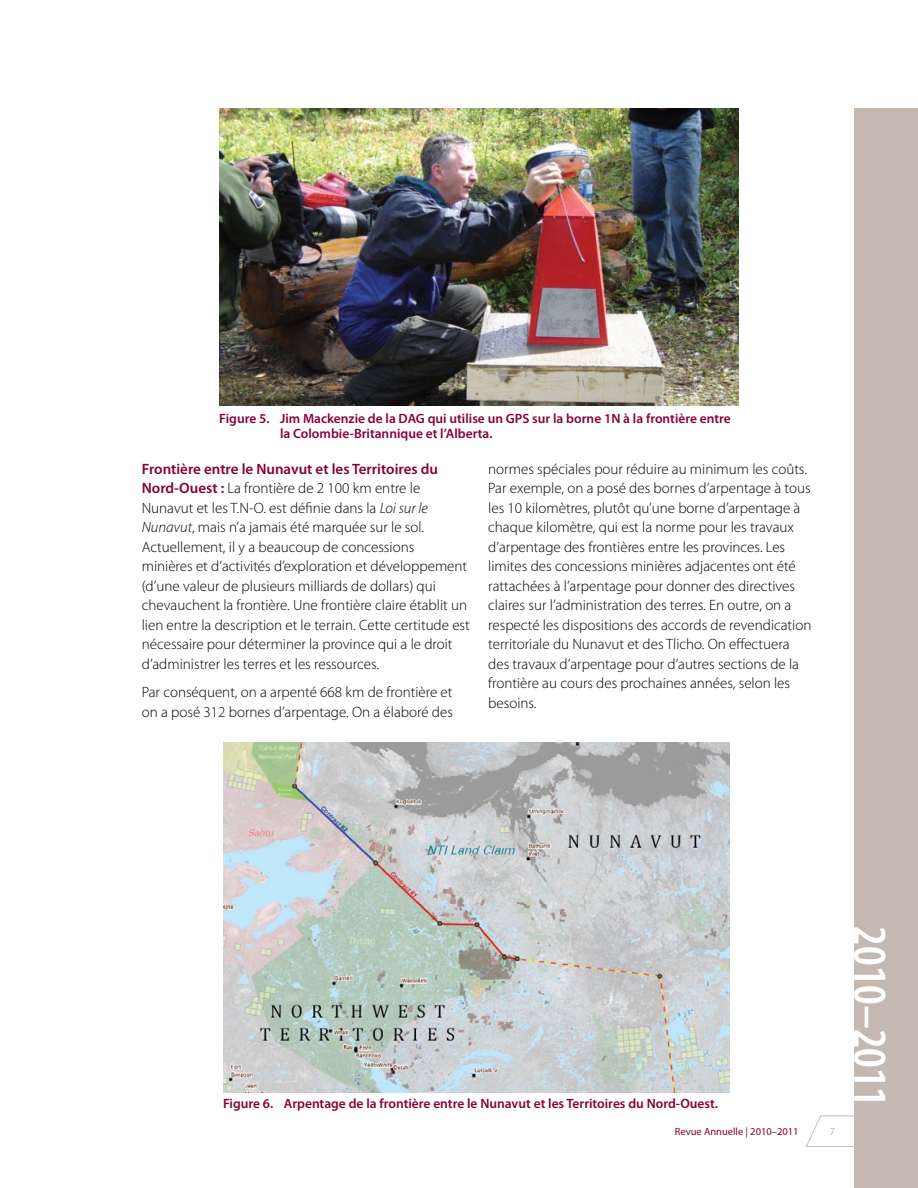
<style>
.page{position:relative;width:918px;height:1188px;background:#fff}
.page>*{position:absolute;margin:0;border:0;box-sizing:border-box;transform-origin:0 0}
.t1{font:600 condensed 48px "Myriad Pro";color:#fff}
.t2{font:300 15px/19.5px "Myriad Pro";color:#000}
.t3{font:600 13.5px/15px "Myriad Pro";color:#860038}
.t4{font:10.5px "Myriad Pro";color:#860038}
.t5{font:10.5px "Myriad Pro";color:#c5b8b1}
.s1{font-weight:600;color:#860038}
.s2{font-style:italic}
</style>
<div class="page">
<svg style="left:806px;top:1115px;width:49px;height:32px"></svg>
<div style="left:855px;top:108px;width:63px;height:1080px;background:#c5b8b1"></div>
<img style="left:220px;top:109px;width:518px;height:296px">
<img style="left:223px;top:742px;width:506px;height:350px">
<p class="t3" style="left:280px;top:411px;width:452px;text-indent:-61px">Figure 5. Jim Mackenzie de la DAG qui utilise un GPS sur la borne 1N à la frontière entre la Colombie-Britannique et l’Alberta.</p>
<p class="t2" style="left:142px;top:459px;width:330px"><span class="s1">Frontière entre le Nunavut et les Territoires du Nord-Ouest :</span> La frontière de 2 100 km entre le Nunavut et les T.N-O. est définie dans la <span class="s2">Loi sur le Nunavut</span>, mais n’a jamais été marquée sur le sol.<br>Actuellement, il y a beaucoup de concessions<br>minières et d’activités d’exploration et développement (d’une valeur de plusieurs milliards de dollars) qui chevauchent la frontière. Une frontière claire établit un lien entre la description et le terrain. Cette certitude est nécessaire pour déterminer la province qui a le droit d’administrer les terres et les ressources.</p>
<p class="t2" style="left:142px;top:683px;width:313px">Par conséquent, on a arpenté 668 km de frontière et on a posé 312 bornes d’arpentage. On a élaboré des</p>
<p class="t2" style="left:488px;top:459px;width:325px">normes spéciales pour réduire au minimum les coûts.<br>Par exemple, on a posé des bornes d’arpentage à tous les 10 kilomètres, plutôt qu’une borne d’arpentage à chaque kilomètre, qui est la norme pour les travaux d’arpentage des frontières entre les provinces. Les limites des concessions minières adjacentes ont été rattachées à l’arpentage pour donner des directives claires sur l’administration des terres. En outre, on a respecté les dispositions des accords de revendication territoriale du Nunavut et des Tlicho. On effectuera des travaux d’arpentage pour d’autres sections de la frontière au cours des prochaines années, selon les besoins.</p>
<p class="t3" style="left:223px;top:1096px;width:497px">Figure 6. Arpentage de la frontière entre le Nunavut et les Territoires du Nord-Ouest.</p>
<p class="t4" style="left:675px;top:1126px;width:125px">Revue Annuelle | 2010–2011</p>
<p class="t5" style="left:830px;top:1126px;width:7px">7</p>
<h1 class="t1" style="left:896px;top:926px;width:182px;rotate:90deg">2010–2011</h1>
</div>
